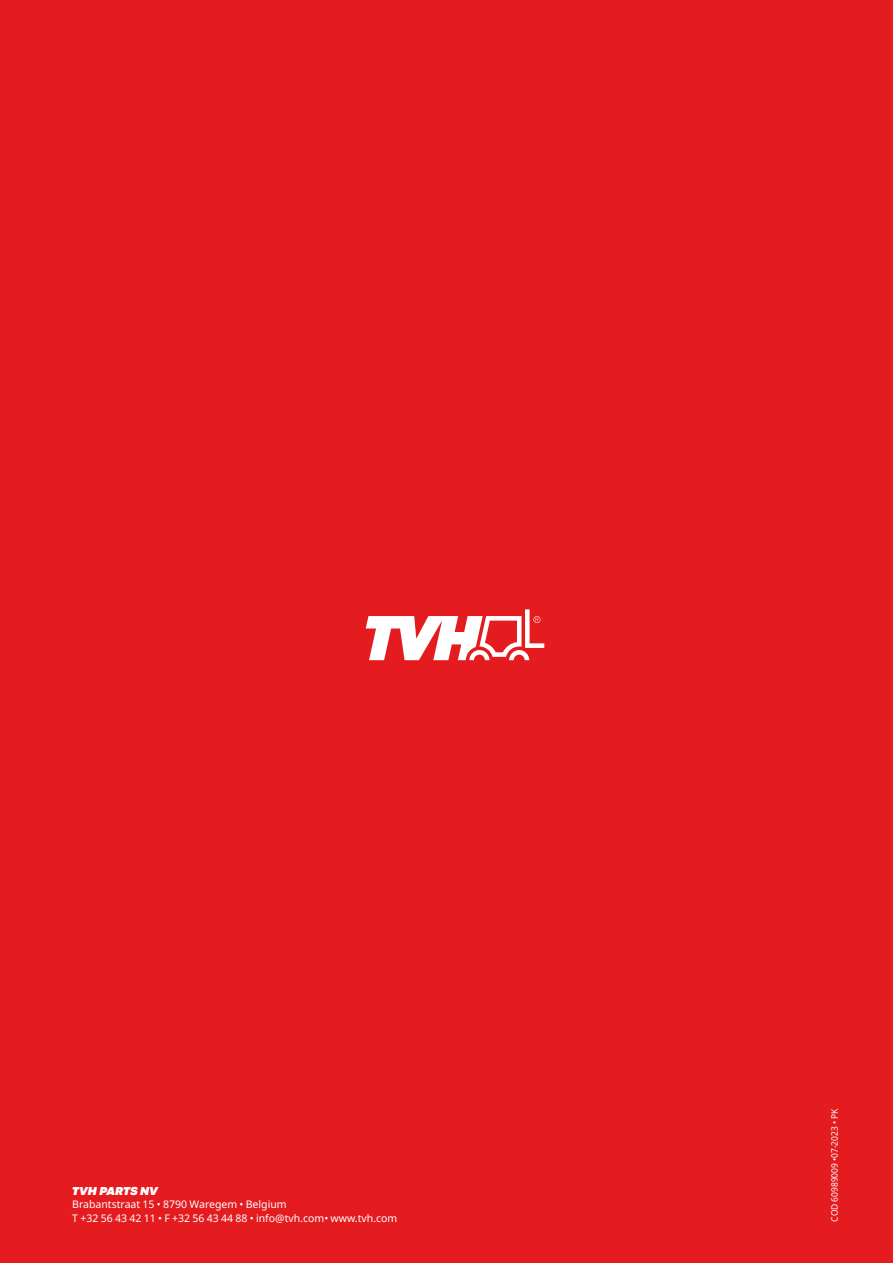
<style>
.page{position:relative;width:893px;height:1263px;background:#e41b1f}
.page>*{position:absolute;margin:0;border:0;box-sizing:border-box;transform-origin:0 0}
.t1{font:italic 900 12px "Codec Pro";color:#fff}
.t2{font:10.5px/13.5px "Noto Sans";color:#fff}
.t3{font:9px "Noto Sans";color:#fff;scale:.94 1}
</style>
<div class="page">
<svg style="left:366px;top:609px;width:178px;height:51px"></svg>
<p class="t1" style="left:72px;top:1182px;width:87px">TVH PARTS NV</p>
<p class="t2" style="left:72px;top:1198px;width:327px">Brabantstraat 15 • 8790 Waregem • Belgium<br>T +32 56 43 42 11 • F +32 56 43 44 88 • info@tvh.com• www.tvh.com</p>
<p class="t3" style="left:829px;top:1221px;width:121px;rotate:-90deg">COD 60989009 •07-2023 • PK</p>
</div>
